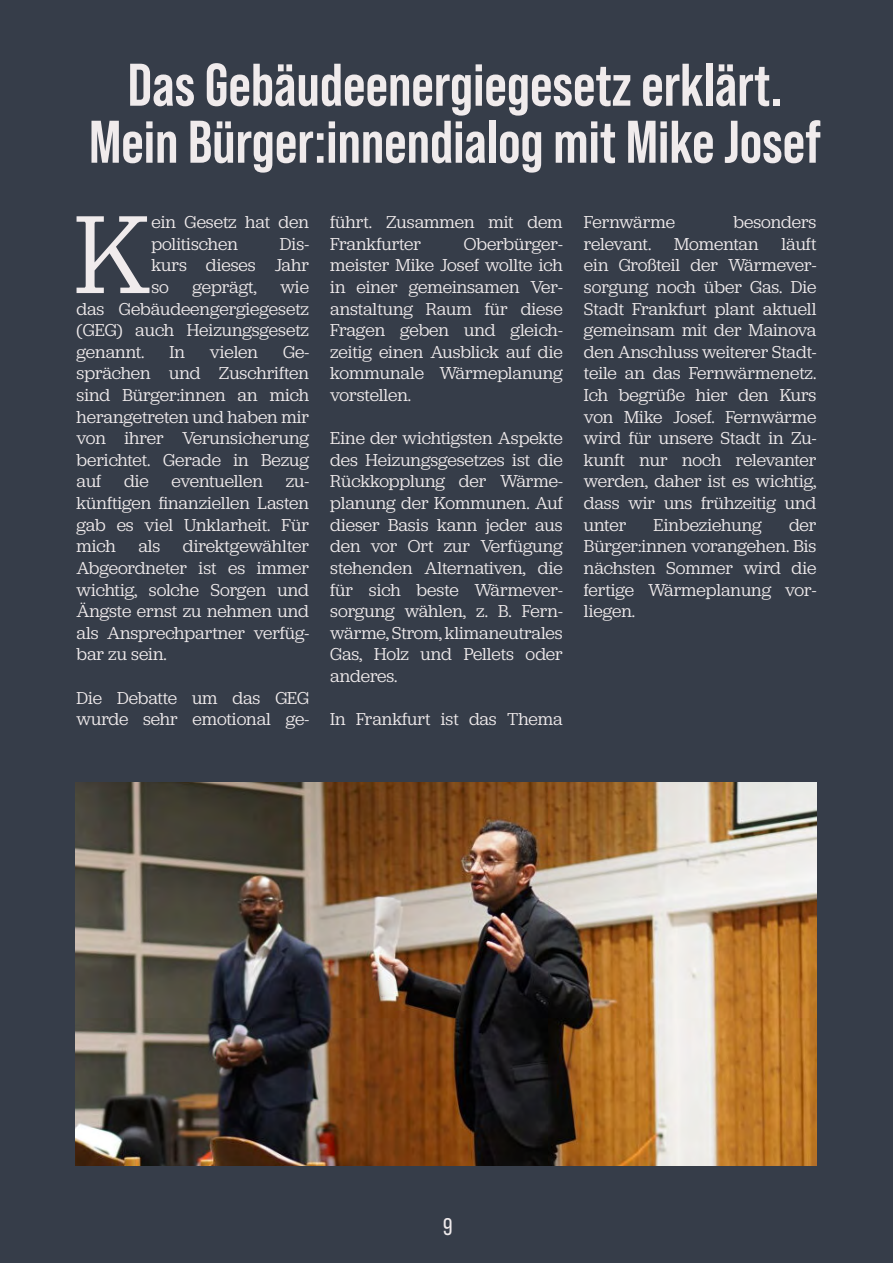
<style>
.page{position:relative;width:893px;height:1263px;background:#363d49}
.page>*{position:absolute;margin:0;border:0;box-sizing:border-box;transform-origin:0 0}
.t1{font:115.65px "Jubilat";color:#f0ebec}
.t2{font:700 60px/57px "Bebas Neue Pro";color:#f0ebec;text-align:center}
.t3{font:24px "Bebas Neue Pro";color:#f0ebec}
.t4{font:18px/21.6px "Jubilat";color:#f0ebec;text-align:justify}
.t5{font:18px "Jubilat";letter-spacing:-.02em;color:#f0ebec}
</style>
<div class="page">
<img style="left:75px;top:782px;width:741px;height:383px">
<h2 class="t2" style="left:89px;top:56px;width:733px">Das Gebäudeenergiegesetz erklärt.<br>Mein Bürger:innendialog mit Mike Josef</h2>
<h1 class="t1" style="left:74px;top:182px;width:79px">K</h1>
<p class="t4" style="left:151px;top:211px;width:159px">ein Gesetz hat den politischen</p>
<p class="t4" style="left:151px;top:232px;width:159px;text-indent:129px">Dis&shy;kurs dieses Jahr so</p>
<p class="t4" style="left:77px;top:276px;width:234px;text-indent:204px">wie das Gebäudeengergiegesetz (GEG) auch Heizungsgesetz genannt.</p>
<p class="t4" style="left:192px;top:276px;width:66px">geprägt,</p>
<p class="t4" style="left:77px;top:340px;width:234px;text-indent:206px">Ge&shy;sprächen und Zuschriften sind Bürger:innen an mich herangetreten und haben mir von ihrer Verunsicherung berichtet. Gerade in Bezug auf</p>
<p class="t4" style="left:169px;top:340px;width:17px">In</p>
<p class="t4" style="left:210px;top:340px;width:50px">vielen</p>
<p class="t4" style="left:124px;top:470px;width:26px">die</p>
<p class="t4" style="left:172px;top:470px;width:93px">eventuellen</p>
<p class="t4" style="left:77px;top:470px;width:234px;text-indent:209px">zu&shy;künftigen finanziellen Lasten gab es viel Unklarheit. Für mich</p>
<p class="t4" style="left:77px;top:535px;width:234px;text-indent:106px">direktgewählter Abgeordneter ist es immer wichtig, solche Sorgen und Ängste ernst zu nehmen und als Ansprechpartner verfüg&shy;bar zu sein.</p>
<p class="t4" style="left:77px;top:686px;width:234px">Die Debatte um das GEG wurde sehr emotional ge-</p>
<p class="t4" style="left:138px;top:535px;width:23px">als</p>
<p class="t4" style="left:330px;top:211px;width:234px">führt. Zusammen mit dem<br>Frankfurter</p>
<p class="t4" style="left:330px;top:232px;width:234px;text-indent:134px">Oberbürger&shy;meister Mike Josef wollte ich in einer gemeinsamen Ver&shy;anstaltung Raum für diese Fragen geben und gleich&shy;zeitig einen Ausblick auf die kommunale Wärmeplanung vorstellen.</p>
<p class="t4" style="left:330px;top:427px;width:234px">Eine der wichtigsten Aspekte des Heizungsgesetzes ist die Rückkopplung der Wärme&shy;planung der Kommunen. Auf dieser Basis kann jeder aus den vor Ort zur Verfügung stehenden Alternativen, die für sich beste Wärmever&shy;sorgung wählen, z. B. Fern&shy;wärme, Strom, klimaneutrales Gas, Holz und Pellets oder anderes.</p>
<p class="t4" style="left:330px;top:708px;width:234px">In Frankfurt ist das Thema</p>
<p class="t4" style="left:584px;top:211px;width:92px">Fernwärme</p>
<p class="t4" style="left:733px;top:211px;width:84px">besonders</p>
<p class="t5" style="left:584px;top:233px;width:69px">relevant.</p>
<p class="t4" style="left:674px;top:232px;width:86px">Momentan</p>
<p class="t4" style="left:584px;top:232px;width:234px;text-indent:198px">läuft ein Großteil der Wärmever&shy;sorgung noch über Gas. Die Stadt Frankfurt plant aktuell gemeinsam mit der Mainova den Anschluss weiterer Stadt&shy;teile an das Fernwärmenetz.<br>Ich begrüße hier den Kurs von Mike Josef. Fernwärme wird für unsere Stadt in Zu&shy;kunft nur noch relevanter werden, daher ist es wichtig, dass wir uns frühzeitig und unter</p>
<p class="t4" style="left:653px;top:513px;width:110px">Einbeziehung</p>
<p class="t4" style="left:584px;top:513px;width:234px;text-indent:205px">der Bürger:innen vorangehen. Bis nächsten Sommer wird die fertige Wärmeplanung vor&shy;liegen.</p>
<h3 class="t3" style="left:443px;top:1213px;width:11px">9</h3>
</div>
